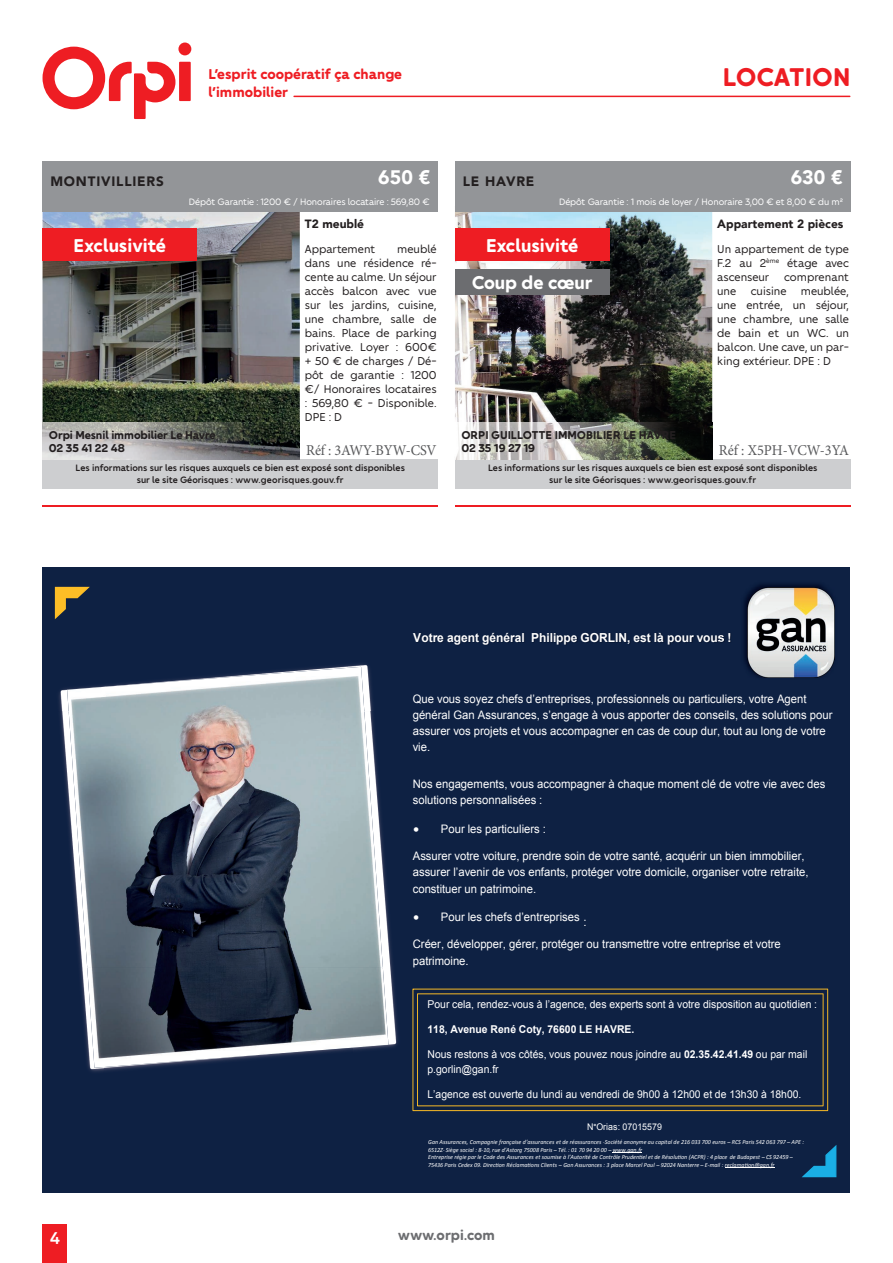
<style>
.page{position:relative;width:893px;height:1263px;background:#fff}
.page>*{position:absolute;margin:0;border:0;box-sizing:border-box;transform-origin:0 0}
.t1{font:700 27px "Orpi";color:#ee1d23}
.t2{font:700 19.5px "Orpi";color:#fff}
.t3{font:900 19.5px "Avenir";color:#fff}
.t4{font:500 18px "Orpi";color:#fff}
.t5{font:700 15px "Orpi";color:#ee1d23}
.t6{font:15px "Minion Pro";letter-spacing:-.01em;color:#57585a;scale:.95 1}
.t7{font:700 15px "Orpi";color:#6c6d70}
.t8{font:900 13.5px "Avenir LT Std";letter-spacing:.06em;color:#231f20}
.t9{font:700 12.45px "Arial";color:#fff;scale:.96 1}
.t10{font:12px/14px "Orpi";color:#231f20;text-align:justify}
.t11{font:700 12px/13.5px "Orpi";letter-spacing:-.01em;color:#231f20}
.t12{font:900 12px "Avenir";color:#231f20}
.t13{font:11.7px/16px "Arial";color:#fff;scale:.96 1}
.t14{font:10.8px/14.9px "Arial";color:#fff;scale:.96 1}
.t15{font:700 10.8px "Arial";color:#fff;scale:.96 1}
.t16{font:500 9.75px/11.7px "Orpi";color:#231f20;text-align:center}
.t17{font:9.75px "Orpi";letter-spacing:-.01em;color:#fff}
.t18{font:9.15px "Arial";color:#fff;scale:.96 1}
.t19{font:italic 6.3px/7.5px "Calibri";color:#fff;scale:.96 1}
.s1{font-weight:700;font-size:16.05px}
.s2{font-weight:700}
.s3{font-family:"Calibri"}
.s4{font-style:normal;font-size:5.25px}
</style>
<div class="page">
<div style="left:43px;top:1225px;width:24px;height:38px;background:#ee1d23"></div>
<div style="left:43px;top:567px;width:807px;height:626px;background:#0e2143"></div>
<img style="left:414px;top:633px;width:304px;height:12px">
<img style="left:720px;top:633px;width:11px;height:10px">
<svg style="left:719px;top:635px;width:5px;height:7px"></svg>
<svg style="left:613px;top:1152px;width:29px;height:1px"></svg>
<hr style="left:725px;top:1167px;width:50px;height:1px;background:#fff">
<svg style="left:55px;top:587px;width:35px;height:32px"></svg>
<svg style="left:802px;top:1145px;width:34px;height:32px"></svg>
<img style="left:59px;top:664px;width:309px;height:47px">
<img style="left:60px;top:711px;width:44px;height:361px">
<img style="left:383px;top:851px;width:15px;height:197px">
<img style="left:104px;top:1068px;width:33px;height:3px">
<img style="left:67px;top:667px;width:316px;height:301px">
<img style="left:87px;top:967px;width:301px;height:101px">
<svg style="left:412px;top:988px;width:416px;height:123px"></svg>
<img style="left:744px;top:584px;width:91px;height:94px">
<img style="left:748px;top:587px;width:86px;height:90px">
<hr style="left:293px;top:96px;width:557px;height:1px;background:#ee1d23">
<div style="left:178px;top:43px;width:13px;height:12px;background:#ee1d23;border-radius:50%"></div>
<div style="left:179px;top:62px;width:12px;height:39px;background:#ee1d23"></div>
<svg style="left:43px;top:47px;width:132px;height:72px"></svg>
<hr style="left:43px;top:505px;width:395px;height:2px;background:#ee1d23">
<hr style="left:455px;top:505px;width:395px;height:2px;background:#ee1d23">
<div style="left:43px;top:459px;width:395px;height:30px;background:#cdced0"></div>
<div style="left:455px;top:459px;width:395px;height:30px;background:#cdced0"></div>
<img style="left:455px;top:212px;width:257px;height:211px">
<div style="left:455px;top:162px;width:395px;height:50px;background:#939598"></div>
<div style="left:455px;top:228px;width:154px;height:33px;background:#ee1d23"></div>
<img style="left:456px;top:423px;width:256px;height:36px">
<div style="left:455px;top:269px;width:154px;height:26px;background:#6c6d70"></div>
<img style="left:43px;top:212px;width:257px;height:211px">
<div style="left:43px;top:162px;width:395px;height:50px;background:#939598"></div>
<div style="left:43px;top:228px;width:154px;height:33px;background:#ee1d23"></div>
<img style="left:43px;top:423px;width:257px;height:36px">
<p class="t5" style="left:208px;top:65px;width:195px">L’esprit coopératif ça change</p>
<h1 class="t1" style="left:723px;top:62px;width:129px">LOCATION</h1>
<p class="t5" style="left:208px;top:83px;width:81px">l’immobilier</p>
<p class="t8" style="left:50px;top:173px;width:115px">MONTIVILLIERS</p>
<h2 class="t3" style="left:378px;top:160px;width:53px">650 €</h2>
<p class="t12" style="left:305px;top:214px;width:61px">T2 meublé</p>
<p class="t10" style="left:305px;top:242px;width:72px">Appartement</p>
<p class="t17" style="left:189px;top:196px;width:242px">Dépôt Garantie : 1200 € / Honoraires locataire : 569,80 €</p>
<h2 class="t2" style="left:74px;top:234px;width:94px">Exclusivité</h2>
<p class="t10" style="left:305px;top:242px;width:133px;text-indent:92px">meublé dans une résidence ré&shy;cente au calme. Un séjour accès balcon avec vue sur les jardins, cuisine, une chambre, salle de bains. Place de parking privative. Loyer : 600€ + 50 € de charges / Dé&shy;pôt de garantie : 1200 €/ Honoraires locataires : 569,80 € - Disponible.<br>DPE : D</p>
<p class="t6" style="left:306px;top:440px;width:139px">Réf : 3AWY-BYW-CSV</p>
<p class="t11" style="left:49px;top:428px;width:168px">Orpi Mesnil immobilier Le Havre<br>02 35 41 22 48</p>
<p class="t8" style="left:463px;top:173px;width:73px">LE HAVRE</p>
<h2 class="t3" style="left:791px;top:160px;width:53px">630 €</h2>
<p class="t12" style="left:717px;top:214px;width:128px">Appartement 2 pièces</p>
<p class="t10" style="left:717px;top:242px;width:133px">Un appartement de type F.2 au 2<sup>ème</sup> étage avec ascenseur comprenant une cuisine meublée, une entrée, un séjour, une chambre, une salle de bain et un WC. un balcon. Une cave, un par&shy;king extérieur. DPE : D</p>
<p class="t17" style="left:559px;top:196px;width:285px">Dépôt Garantie : 1 mois de loyer / Honoraire 3,00 € et 8,00 € du m2</p>
<h2 class="t2" style="left:486px;top:234px;width:94px">Exclusivité</h2>
<h2 class="t2" style="left:472px;top:272px;width:122px">Coup de cœur</h2>
<p class="t11" style="left:461px;top:428px;width:216px">ORPI GUILLOTTE IMMOBILIER LE HAVRE<br>02 35 19 27 19</p>
<p class="t6" style="left:719px;top:440px;width:139px">Réf : X5PH-VCW-3YA</p>
<p class="t16" style="left:76px;top:462px;width:331px">Les informations sur les risques auxquels ce bien est exposé sont disponibles sur le site Géorisques : www.georisques.gouv.fr</p>
<p class="t16" style="left:488px;top:462px;width:331px">Les informations sur les risques auxquels ce bien est exposé sont disponibles sur le site Géorisques : www.georisques.gouv.fr</p>
<p class="t9" style="left:413px;top:629px;width:333px">Votre agent général Philippe GORLIN, est là pour vous !</p>
<p class="t13" style="left:413px;top:691px;width:439px">Que vous soyez chefs d’entreprises, professionnels ou particuliers, votre Agent général Gan Assurances, s’engage à vous apporter des conseils, des solutions pour assurer vos projets et vous accompagner en cas de coup dur, tout au long de votre vie.</p>
<p class="t13" style="left:413px;top:776px;width:431px">Nos engagements, vous accompagner à chaque moment clé de votre vie avec des solutions personnalisées :</p>
<p class="t13" style="left:413px;top:821px;width:140px"><span class="s1">•</span> Pour les particuliers :</p>
<p class="t13" style="left:413px;top:848px;width:414px">Assurer votre voiture, prendre soin de votre santé, acquérir un bien immobilier, assurer l’avenir de vos enfants, protéger votre domicile, organiser votre retraite, constituer un patrimoine.</p>
<p class="t13" style="left:583px;top:914px;width:5px">:</p>
<p class="t13" style="left:413px;top:909px;width:175px"><span class="s1">•</span> Pour les chefs d’entreprises</p>
<p class="t13" style="left:413px;top:936px;width:385px">Créer, développer, gérer, protéger ou transmettre votre entreprise et votre patrimoine.</p>
<p class="t14" style="left:427px;top:997px;width:407px">Pour cela, rendez-vous à l’agence, des experts sont à votre disposition au quotidien :</p>
<p class="t15" style="left:427px;top:1022px;width:217px">118, Avenue René Coty, 76600 LE HAVRE.</p>
<p class="t14" style="left:427px;top:1047px;width:397px">Nous restons à vos côtés, vous pouvez nous joindre au <span class="s2">02.35.42.41.49</span> ou par mail p.gorlin@gan.fr</p>
<p class="t14" style="left:427px;top:1087px;width:391px">L’agence est ouverte du lundi au vendredi de 9h00 à 12h00 et de 13h30 à 18h00.</p>
<p class="t18" style="left:587px;top:1120px;width:80px">N<span class="s3">°</span>Orias: 07015579</p>
<p class="t19" style="left:428px;top:1138px;width:393px">Gan Assurances, Compagnie française d’assurances et de réassurances <span class="s4">-</span>Société anonyme au capital de 216 033 700 euros – RCS Paris 542 063 797 – APE :<br>6512Z<span class="s4">-</span> Siège social : 8-10, rue d’Astorg 75008 Paris – Tél. : 01 70 94 20 00 – www.gan.fr<br>Entreprise régie par le Code des Assurances et soumise à l’Autorité de Contrôle Prudentiel et de Résolution (ACPR) : 4 place de Budapest – CS 92459 – 75436 Paris Cedex 09. Direction Réclamations Clients – Gan Assurances : 3 place Marcel Paul – 92024 Nanterre – E-mail : reclamation@gan.fr</p>
<h3 class="t4" style="left:50px;top:1228px;width:12px">4</h3>
<p class="t7" style="left:398px;top:1226px;width:99px">www.orpi.com</p>
</div>
